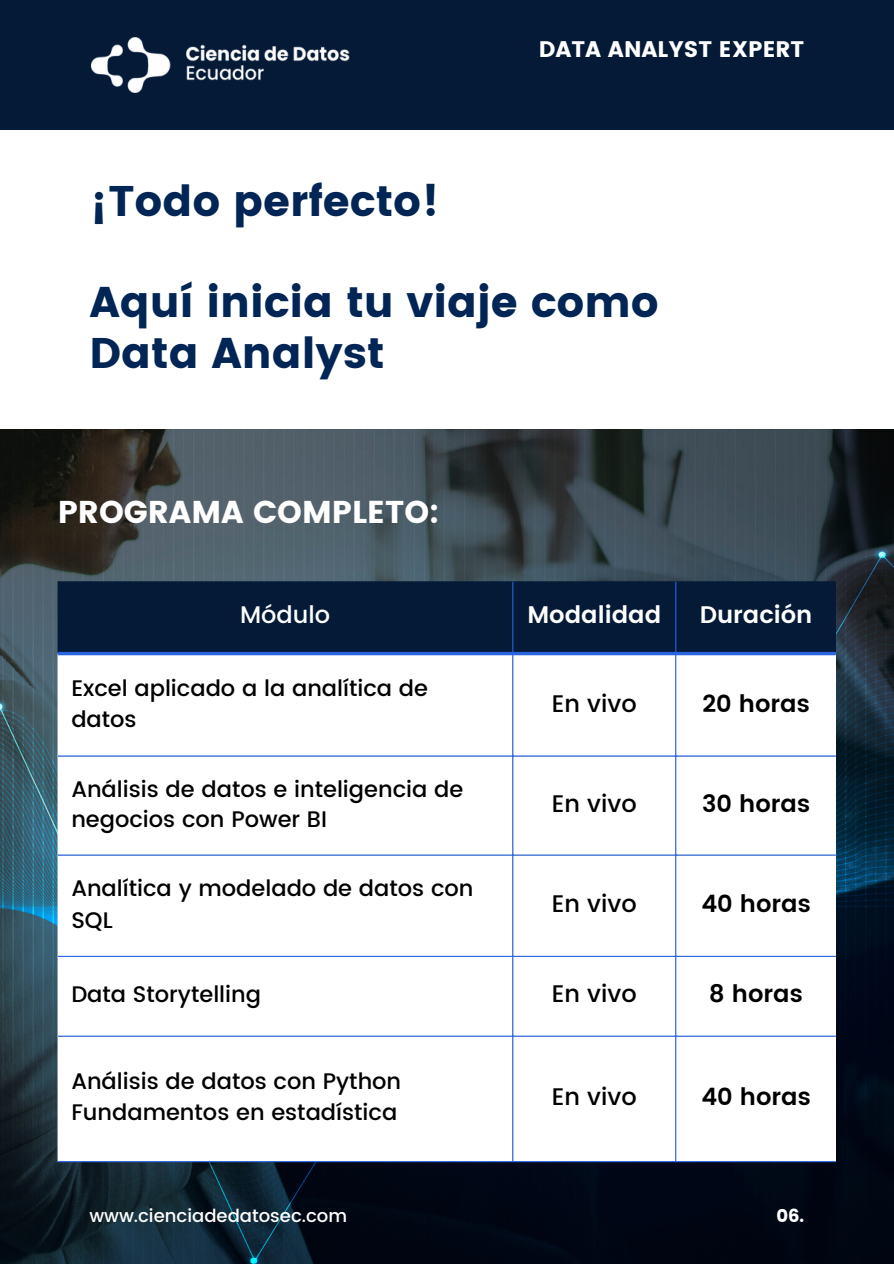
<style>
.page{position:relative;width:894px;height:1264px;background:#fff}
.page>*{position:absolute;margin:0;border:0;box-sizing:border-box;transform-origin:0 0}
.t1{font:42.75px/50.6px "Poppins";color:#012554}
.t2{font:31.5px "Poppins";color:#fff}
.t3{font:600 24px "Poppins";color:#000}
.t4{font:500 24px "Poppins";color:#000}
.t5{font:600 24px "Poppins";color:#fff}
.t6{font:500 24px "Poppins";color:#fff}
.t7{font:500 22.5px/31.5px "Poppins";color:#000}
.t8{font:22.5px "Poppins";color:#fff}
.t9{font:500 18px "Poppins";color:#fff}
.t10{font:18px "Poppins";color:#fff}
</style>
<div class="page">
<img style="left:0;top:429px;width:893px;height:834px">
<div style="left:0;top:0;width:893px;height:130px;background:#041a37"></div>
<img style="left:91px;top:38px;width:258px;height:55px">
<div style="left:58px;top:581px;width:777px;height:71px;background:#041a37"></div>
<svg style="left:58px;top:655px;width:777px;height:506px"></svg>
<hr style="left:512px;top:581px;width:1px;height:580px;background:#2865df">
<hr style="left:675px;top:581px;width:1px;height:580px;background:#2865df">
<hr style="left:58px;top:755px;width:777px;height:1px;background:#2865df">
<hr style="left:58px;top:854px;width:777px;height:1px;background:#2865df">
<hr style="left:58px;top:955px;width:777px;height:1px;background:#2865df">
<hr style="left:58px;top:1035px;width:777px;height:1px;background:#2865df">
<hr style="left:58px;top:1161px;width:777px;height:1px;background:#2865df">
<hr style="left:58px;top:652px;width:777px;height:3px;background:#2865df">
<h1 class="t1" style="left:89px;top:176px;width:351px">¡Todo perfecto!</h1>
<p class="t8" style="left:538px;top:36px;width:267px">DATA ANALYST EXPERT</p>
<h1 class="t1" style="left:89px;top:277px;width:570px">Aquí inicia tu viaje como<br>Data Analyst</h1>
<h2 class="t2" style="left:58px;top:493px;width:383px">PROGRAMA COMPLETO:</h2>
<p class="t6" style="left:240px;top:597px;width:91px">Módulo</p>
<p class="t5" style="left:527px;top:597px;width:135px">Modalidad</p>
<p class="t5" style="left:699px;top:597px;width:114px">Duración</p>
<p class="t7" style="left:71px;top:672px;width:358px">Excel aplicado a la analítica de datos</p>
<p class="t7" style="left:71px;top:774px;width:393px;line-height:30.3px">Análisis de datos e inteligencia de negocios con Power BI</p>
<p class="t7" style="left:71px;top:873px;width:403px">Analítica y modelado de datos con<br>SQL</p>
<p class="t4" style="left:551px;top:685px;width:86px">En vivo</p>
<p class="t3" style="left:702px;top:685px;width:109px">20 horas</p>
<p class="t4" style="left:551px;top:785px;width:86px">En vivo</p>
<p class="t3" style="left:701px;top:785px;width:109px">30 horas</p>
<p class="t4" style="left:551px;top:885px;width:86px">En vivo</p>
<p class="t3" style="left:701px;top:885px;width:111px">40 horas</p>
<p class="t7" style="left:71px;top:978px;width:191px">Data Storytelling</p>
<p class="t4" style="left:551px;top:975px;width:86px">En vivo</p>
<p class="t3" style="left:709px;top:975px;width:95px">8 horas</p>
<p class="t7" style="left:71px;top:1065px;width:331px">Análisis de datos con Python<br>Fundamentos en estadística</p>
<p class="t4" style="left:551px;top:1079px;width:86px">En vivo</p>
<p class="t3" style="left:701px;top:1078px;width:111px">40 horas</p>
<p class="t9" style="left:89px;top:1202px;width:259px">www.cienciadedatosec.com</p>
<p class="t10" style="left:776px;top:1205px;width:29px">06.</p>
</div>
